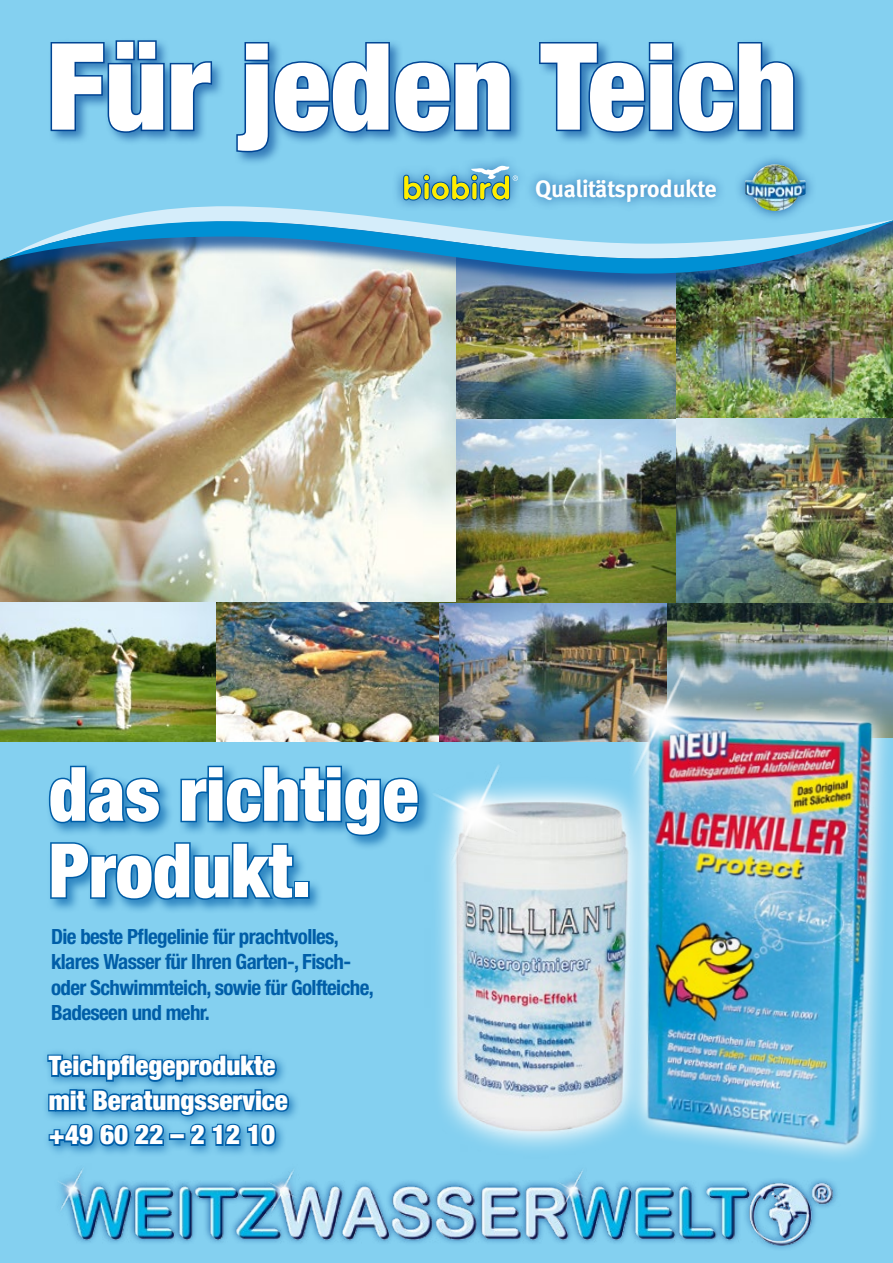
<style>
.page{position:relative;width:893px;height:1263px;background:#fff}
.page>*{position:absolute;margin:0;border:0;box-sizing:border-box;transform-origin:0 0}
.t1{font:900 condensed 120.6px "Helvetica Neue";color:#fff}
.t2{font:900 condensed 75px/76.5px "Helvetica Neue";color:#fff}
.t3{font:900 condensed 27px/34.5px "Helvetica Neue";color:#fff}
.t4{font:700 23.85px "Meta";color:#fff}
.t5{font:700 condensed 21px/25.5px "Helvetica Neue";letter-spacing:-.03em;color:#005ea8}
</style>
<div class="page">
<div style="left:0;top:731px;width:893px;height:532px;background:#84d0f0"></div>
<img style="left:667px;top:602px;width:226px;height:62px">
<img style="left:0;top:601px;width:667px;height:140px">
<img style="left:676px;top:293px;width:217px;height:125px">
<img style="left:676px;top:418px;width:217px;height:184px">
<img style="left:424px;top:293px;width:252px;height:309px">
<img style="left:0;top:274px;width:455px;height:327px">
<div style="left:2px;top:16px;width:891px;height:277px;background:#004494;opacity:.75"></div>
<div style="left:0;top:30px;width:893px;height:189px;background:#84d0f0"></div>
<svg style="left:3px;top:205px;width:890px;height:14px;background:#a0daf3"></svg>
<img style="left:0;top:219px;width:893px;height:55px">
<div style="left:49px;top:37px;width:760px;height:130px;background:#004494;opacity:.6"></div>
<svg style="left:49px;top:39px;width:165px;height:95px;background:#448cc3"></svg>
<svg style="left:235px;top:41px;width:278px;height:113px;background:#4d96ca"></svg>
<svg style="left:538px;top:41px;width:258px;height:93px;background:#448cc3"></svg>
<div style="left:392px;top:153px;width:425px;height:70px;background:#004494;opacity:.75"></div>
<svg style="left:403px;top:166px;width:115px;height:34px;background:#89b899"></svg>
<img style="left:745px;top:164px;width:61px;height:47px">
<div style="left:46px;top:763px;width:388px;height:152px;background:#005ea8;opacity:.65"></div>
<svg style="left:47px;top:764px;width:373px;height:137px"></svg>
<div style="left:294px;top:881px;width:16px;height:18px;border:3px solid #005ea8"></div>
<img style="left:416px;top:767px;width:181px;height:382px">
<img style="left:423px;top:763px;width:115px;height:115px">
<img style="left:597px;top:664px;width:296px;height:494px">
<img style="left:603px;top:656px;width:124px;height:133px">
<svg style="left:46px;top:1053px;width:245px;height:100px"></svg>
<img style="left:60px;top:1169px;width:777px;height:77px">
<div style="left:0;top:0;width:893px;height:30px;background:#84d0f0"></div>
<h1 class="t1" style="left:47px;top:12px;width:752px">Für jeden Teich</h1>
<p class="t4" style="left:535px;top:175px;width:183px">Qualitätsprodukte</p>
<h2 class="t2" style="left:49px;top:755px;width:371px">das richtige<br>Produkt.</h2>
<p class="t5" style="left:51px;top:923px;width:324px">Die beste Pflegelinie für prachtvolles, klares Wasser für Ihren Garten-, Fisch&shy;oder Schwimmteich, sowie für Golfteiche, Badeseen und mehr.</p>
<p class="t3" style="left:49px;top:1048px;width:241px">Teichpflegeprodukte mit Beratungsservice +49 60 22 – 2 12 10</p>
</div>
